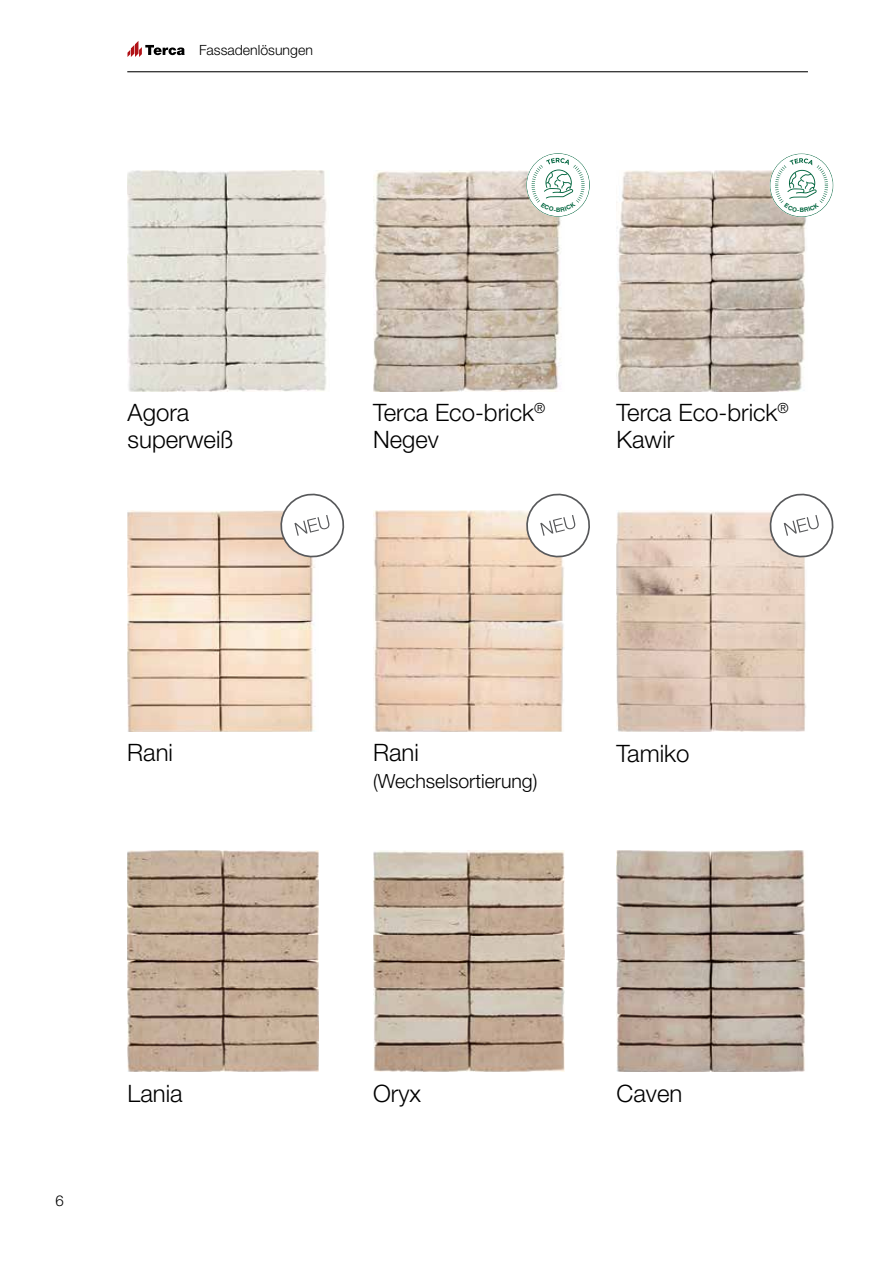
<style>
.page{position:relative;width:893px;height:1263px;background:#fff}
.page>*{position:absolute;margin:0;border:0;box-sizing:border-box;transform-origin:0 0}
.t1{font:300 24px/27px "Helvetica Neue LT Pro";color:#000}
.t2{font:300 19.5px "Helvetica Neue LT Pro";color:#000}
.t3{font:300 15px "Helvetica Neue LT Pro";color:#000}
.t4{font:300 14.1px "Helvetica Neue LT Pro";color:#000}
</style>
<div class="page">
<hr style="left:127px;top:71px;width:681px;height:1px;background:#000">
<svg style="left:127px;top:41px;width:58px;height:16px"></svg>
<img style="left:373px;top:850px;width:191px;height:221px">
<img style="left:617px;top:850px;width:189px;height:221px">
<img style="left:128px;top:850px;width:191px;height:221px">
<img style="left:128px;top:170px;width:199px;height:221px">
<img style="left:617px;top:170px;width:189px;height:222px">
<img style="left:373px;top:170px;width:188px;height:221px">
<img style="left:373px;top:510px;width:191px;height:221px">
<svg style="left:524px;top:493px;width:66px;height:67px"></svg>
<img style="left:617px;top:511px;width:189px;height:221px">
<svg style="left:767px;top:493px;width:67px;height:67px"></svg>
<img style="left:127px;top:510px;width:189px;height:221px">
<svg style="left:278px;top:493px;width:67px;height:67px"></svg>
<svg style="left:770px;top:153px;width:63px;height:64px"></svg>
<svg style="left:526px;top:153px;width:64px;height:64px"></svg>
<p class="t4" style="left:199px;top:41px;width:115px">Fassadenlösungen</p>
<p class="t1" style="left:373px;top:399px;width:174px">Terca Eco-brick<sup>®<br></sup>Negev</p>
<p class="t1" style="left:128px;top:399px;width:107px">Agora superweiß</p>
<p class="t1" style="left:617px;top:399px;width:174px">Terca Eco-brick<sup>®<br></sup>Kawir</p>
<p class="t1" style="left:127px;top:739px;width:47px">Rani</p>
<p class="t1" style="left:617px;top:739px;width:74px">Tamiko</p>
<p class="t1" style="left:373px;top:739px;width:47px">Rani</p>
<p class="t2" style="left:373px;top:769px;width:166px">(Wechselsortierung)</p>
<p class="t3" style="left:55px;top:1191px;width:10px">6</p>
<p class="t1" style="left:128px;top:1079px;width:57px">Lania</p>
<p class="t1" style="left:373px;top:1079px;width:49px">Oryx</p>
<p class="t1" style="left:617px;top:1079px;width:67px">Caven</p>
</div>
